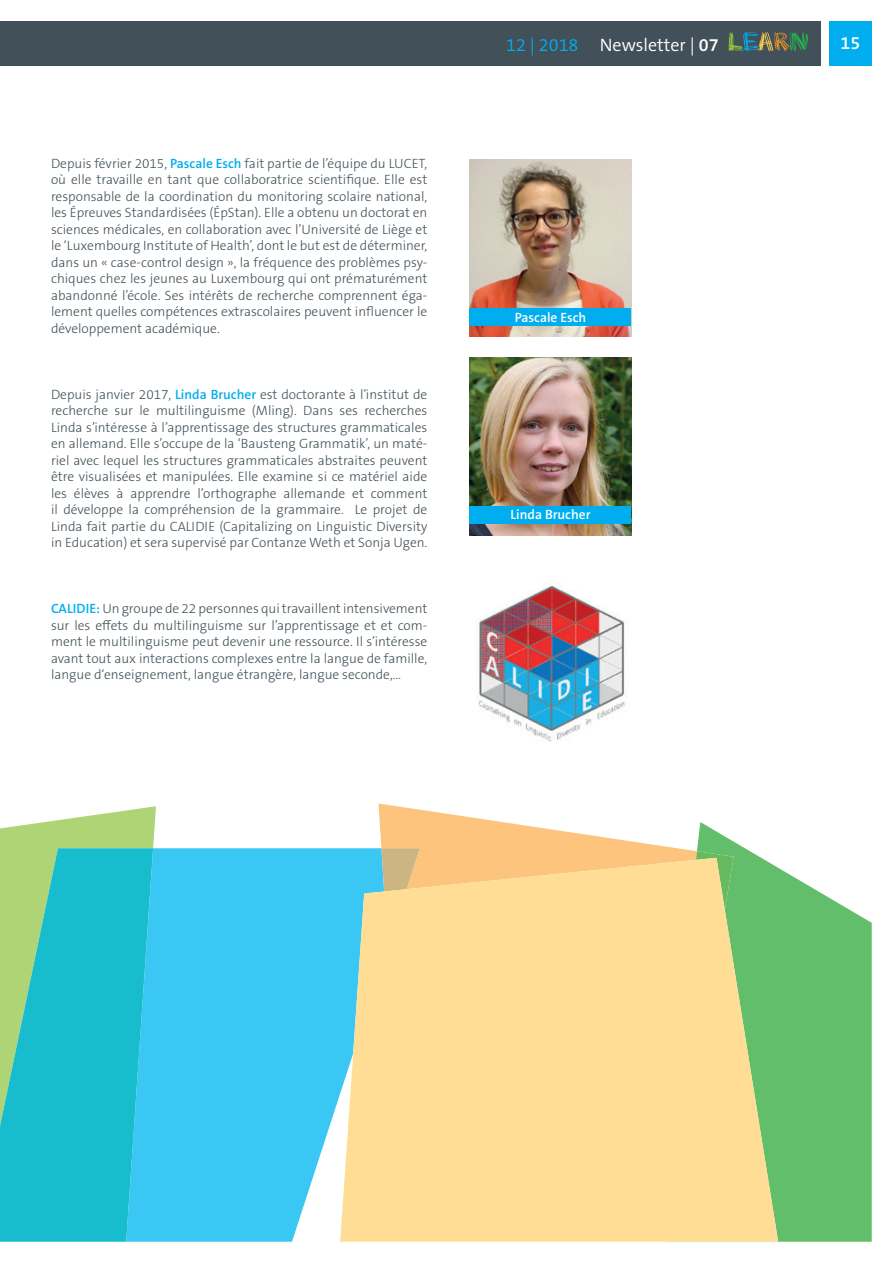
<style>
.page{position:relative;width:893px;height:1263px;background:#fff}
.page>*{position:absolute;margin:0;border:0;box-sizing:border-box;transform-origin:0 0}
.t1{font:300 18px "The Sans B W4";color:#fff}
.t2{font:600 18px "The Sans B W6";color:#fff}
.t3{font:300 13.5px/16.5px "The Sans B W3";color:#425159;text-align:justify}
.t4{font:600 13.5px "The Sans B W6";color:#fff}
.s1{font-family:"The Sans B W6";font-weight:600;color:#00aeef}
.s2{color:#00aeef}
.s3{font-family:"The Sans B W6";font-weight:600}
</style>
<div class="page">
<div style="left:0;top:21px;width:821px;height:45px;background:#425159"></div>
<svg style="left:728px;top:32px;width:80px;height:19px"></svg>
<div style="left:829px;top:21px;width:43px;height:45px;background:#00aeef"></div>
<svg style="left:0;top:806px;width:156px;height:42px;fill:#aed476"></svg>
<div style="left:153px;top:848px;width:225px;height:394px;background:#3bc7f4"></div>
<svg style="left:0;top:848px;width:153px;height:394px;background:#2fc0c4"></svg>
<svg style="left:734px;top:842px;width:138px;height:400px;background:#79c780"></svg>
<svg style="left:378px;top:803px;width:356px;height:55px"></svg>
<svg style="left:340px;top:858px;width:438px;height:384px;background:#eed994"></svg>
<img style="left:470px;top:159px;width:161px;height:178px">
<div style="left:470px;top:309px;width:161px;height:17px;background:#00aeef"></div>
<img style="left:470px;top:358px;width:161px;height:177px">
<div style="left:470px;top:507px;width:161px;height:17px;background:#00aeef"></div>
<img style="left:477px;top:586px;width:149px;height:156px">
<p class="t3" style="left:51px;top:155px;width:378px">Depuis février 2015, <span class="s1">Pascale Esch</span> fait partie de l’équipe du LUCET, où elle travaille en tant que collaboratrice scientifique. Elle est responsable de la coordination du monitoring scolaire national, les Épreuves Standardisées (ÉpStan). Elle a obtenu un doctorat en sciences médicales, en collaboration avec l’Université de Liège et le ‘Luxembourg Institute of Health’, dont le but est de déterminer, dans un « case-control design », la fréquence des problèmes psy&shy;chiques chez les jeunes au Luxembourg qui ont prématurément abandonné l’école. Ses intérêts de recherche comprennent éga&shy;lement quelles compétences extrascolaires peuvent influencer le développement académique.</p>
<p class="t3" style="left:51px;top:386px;width:378px">Depuis janvier 2017, <span class="s1">Linda Brucher</span> est doctorante à l’institut de recherche sur le multilinguisme (Mling). Dans ses recherches Linda s’intéresse à l’apprentissage des structures grammaticales en allemand. Elle s’occupe de la ‘Bausteng Grammatik’, un maté&shy;riel avec lequel les structures grammaticales abstraites peuvent être visualisées et manipulées. Elle examine si ce matériel aide les élèves à apprendre l’orthographe allemande et comment il développe la compréhension de la grammaire. Le projet de Linda fait partie du CALIDIE (Capitalizing on Linguistic Diversity in Education) et sera supervisé par Contanze Weth et Sonja Ugen.</p>
<p class="t3" style="left:51px;top:600px;width:378px"><span class="s1">CALIDIE:</span> Un groupe de 22 personnes qui travaillent intensivement sur les effets du multilinguisme sur l’apprentissage et et com&shy;ment le multilinguisme peut devenir une ressource. Il s’intéresse avant tout aux interactions complexes entre la langue de famille, langue d‘enseignement, langue étrangère, langue seconde,...</p>
<h1 class="t1" style="left:506px;top:33px;width:214px"><span class="s2">12 | 2018</span> Newsletter | <span class="s3">07</span></h1>
<h1 class="t2" style="left:840px;top:31px;width:21px">15</h1>
<p class="t4" style="left:515px;top:308px;width:73px">Pascale Esch</p>
<p class="t4" style="left:510px;top:506px;width:82px">Linda Brucher</p>
</div>
